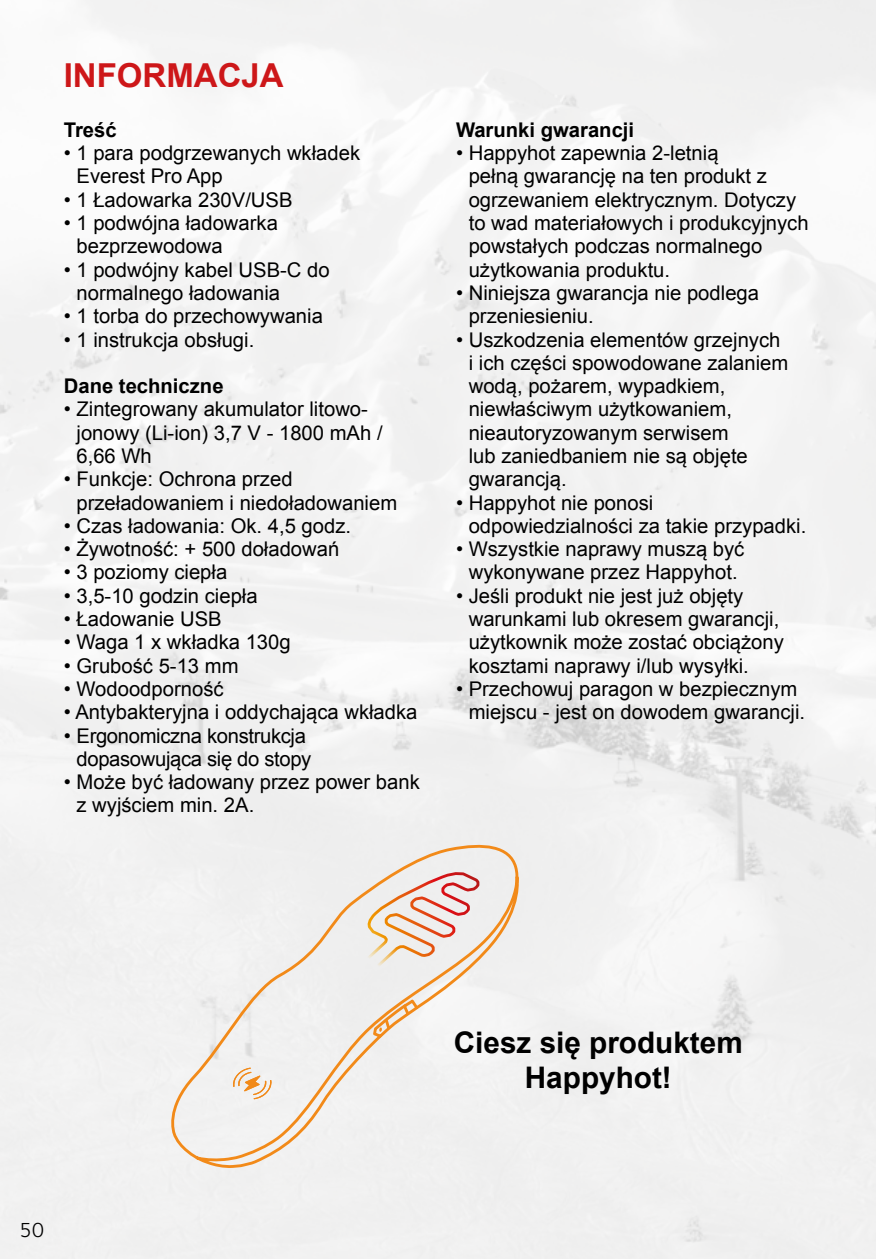
<style>
.page{position:relative;width:876px;height:1259px;background:#fff}
.page>*{position:absolute;margin:0;border:0;box-sizing:border-box;transform-origin:0 0}
.t1{font:700 33px "Arial";color:#cd1719}
.t2{font:700 29.7px/34.2px "Arial";color:#000;text-align:center}
.t3{font:21px "Foundry Sterling";color:#000}
.t4{font:20.4px/23.4px "Arial";color:#000}
.t5{font:700 20.4px "Arial";color:#000}
</style>
<div class="page">
<div style="left:165px;top:839px;width:360px;height:331px;background:#f0f0f0"></div>
<svg style="left:379px;top:1016px;width:13px;height:16px"></svg>
<svg style="left:229px;top:1064px;width:47px;height:38px"></svg>
<h1 class="t1" style="left:64px;top:53px;width:221px">INFORMACJA</h1>
<p class="t5" style="left:64px;top:116px;width:54px">Treść</p>
<p class="t4" style="left:76px;top:141px;width:285px;text-indent:-13px">• 1 para podgrzewanych wkładek<br>Everest Pro App</p>
<p class="t4" style="left:64px;top:188px;width:230px">• 1 Ładowarka 230V/USB</p>
<p class="t4" style="left:76px;top:211px;width:203px;text-indent:-13px">• 1 podwójna ładowarka bezprzewodowa</p>
<p class="t4" style="left:76px;top:258px;width:255px;text-indent:-13px">• 1 podwójny kabel USB-C do normalnego ładowania</p>
<p class="t4" style="left:64px;top:304px;width:261px">• 1 torba do przechowywania</p>
<p class="t4" style="left:64px;top:328px;width:192px">• 1 instrukcja obsługi.</p>
<p class="t5" style="left:64px;top:372px;width:161px">Dane techniczne</p>
<p class="t4" style="left:76px;top:398px;width:308px;text-indent:-13px">• Zintegrowany akumulator litowo&shy;jonowy (Li-ion) 3,7 V - 1800 mAh /<br>6,66 Wh</p>
<p class="t4" style="left:76px;top:467px;width:322px;text-indent:-13px">• Funkcje: Ochrona przed przeładowaniem i niedoładowaniem</p>
<p class="t4" style="left:64px;top:514px;width:289px">• Czas ładowania: Ok. 4,5 godz.</p>
<p class="t4" style="left:64px;top:537px;width:277px">• Żywotność: + 500 doładowań</p>
<p class="t4" style="left:64px;top:561px;width:165px">• 3 poziomy ciepła</p>
<p class="t4" style="left:64px;top:584px;width:195px">• 3,5-10 godzin ciepła</p>
<p class="t4" style="left:64px;top:607px;width:159px">• Ładowanie USB</p>
<p class="t4" style="left:64px;top:630px;width:228px">• Waga 1 x wkładka 130g</p>
<p class="t4" style="left:64px;top:654px;width:176px">• Grubość 5-13 mm</p>
<p class="t4" style="left:64px;top:677px;width:161px">• Wodoodporność</p>
<p class="t4" style="left:64px;top:700px;width:355px">• Antybakteryjna i oddychająca wkładka</p>
<p class="t4" style="left:64px;top:724px;width:249px;text-align:right">• Ergonomiczna konstrukcja dopasowująca się do stopy</p>
<p class="t4" style="left:76px;top:770px;width:345px;text-indent:-13px">• Może być ładowany przez power bank z wyjściem min. 2A.</p>
<p class="t5" style="left:456px;top:116px;width:180px">Warunki gwarancji</p>
<p class="t4" style="left:469px;top:141px;width:341px;text-indent:-13px">• Happyhot zapewnia 2-letnią<br>pełną gwarancję na ten produkt z ogrzewaniem elektrycznym. Dotyczy to wad materiałowych i produkcyjnych powstałych podczas normalnego użytkowania produktu.</p>
<p class="t4" style="left:469px;top:281px;width:292px;text-indent:-13px">• Niniejsza gwarancja nie podlega przeniesieniu.</p>
<p class="t4" style="left:469px;top:328px;width:321px;text-indent:-13px">• Uszkodzenia elementów grzejnych i ich części spowodowane zalaniem wodą, pożarem, wypadkiem, niewłaściwym użytkowaniem, nieautoryzowanym serwisem<br>lub zaniedbaniem nie są objęte gwarancją.</p>
<p class="t4" style="left:469px;top:491px;width:339px;text-indent:-13px">• Happyhot nie ponosi odpowiedzialności za takie przypadki.</p>
<p class="t4" style="left:456px;top:537px;width:290px;text-align:center">• Wszystkie naprawy muszą być wykonywane przez Happyhot.</p>
<p class="t4" style="left:469px;top:584px;width:317px;text-indent:-13px">• Jeśli produkt nie jest już objęty warunkami lub okresem gwarancji, użytkownik może zostać obciążony kosztami naprawy i/lub wysyłki.</p>
<p class="t4" style="left:469px;top:677px;width:338px;text-indent:-13px">• Przechowuj paragon w bezpiecznym miejscu - jest on dowodem gwarancji.</p>
<p class="t3" style="left:19px;top:1218px;width:26px">50</p>
<h2 class="t2" style="left:454px;top:1026px;width:290px">Ciesz się produktem<br>Happyhot!</h2>
</div>
